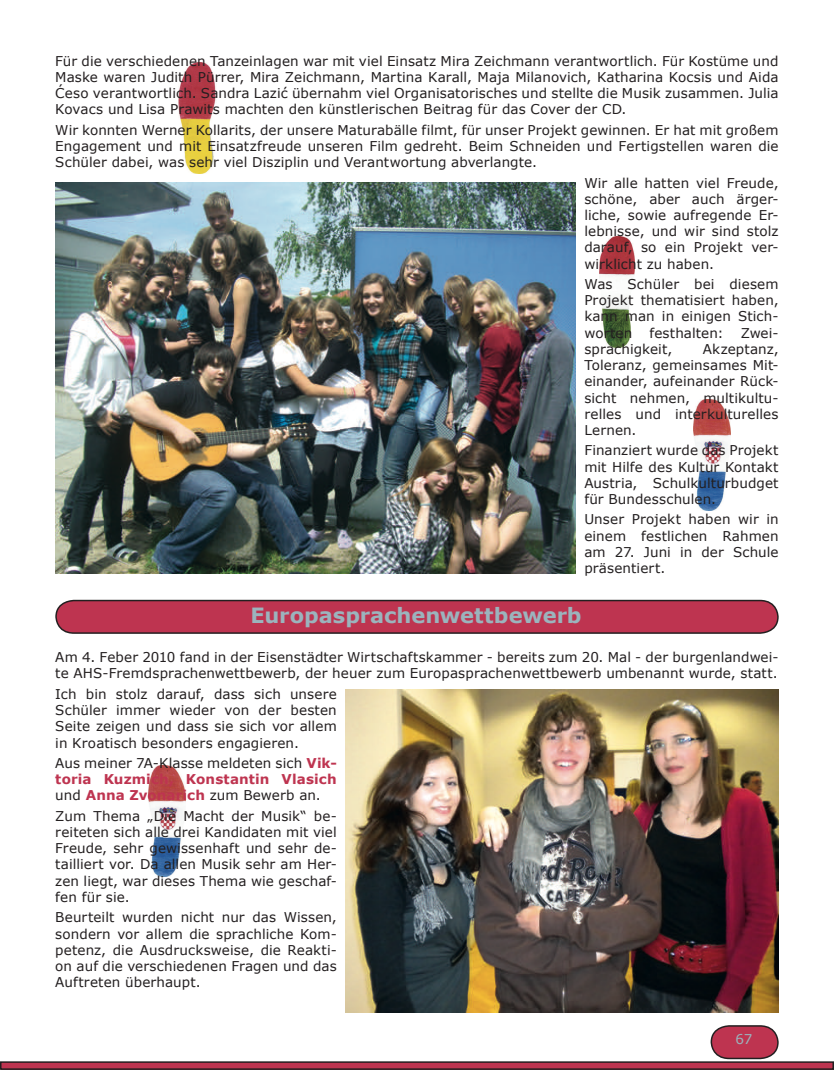
<style>
.page{position:relative;width:834px;height:1089px;background:#fff}
.page>*{position:absolute;margin:0;border:0;box-sizing:border-box;transform-origin:0 0}
.t1{font:700 21px "Verdana";letter-spacing:-.005em;color:#9bb4bd}
.t2{font:13.5px/16.2px "Verdana";letter-spacing:.01em;color:#231f20;text-align:justify}
.t3{font:700 13.5px/16.2px "Verdana";letter-spacing:.01em;color:#be3450;text-align:justify}
.t4{font:13.5px "Verdana";color:#9bb4bd}
.s1{font-weight:400;color:#231f20}
</style>
<div class="page">
<div style="left:1px;top:1062px;width:832px;height:7px;background:#be3450"></div>
<div style="left:0;top:1061px;width:833px;height:8px;border:2px solid #231f20"></div>
<svg style="left:710px;top:1025px;width:69px;height:34px;background:#b54b60"></svg>
<img style="left:179px;top:63px;width:37px;height:110px">
<img style="left:149px;top:765px;width:37px;height:111px">
<img style="left:600px;top:237px;width:34px;height:110px">
<img style="left:693px;top:400px;width:37px;height:110px">
<img style="left:55px;top:183px;width:520px;height:390px">
<svg style="left:55px;top:599px;width:724px;height:35px;background:#b23952"></svg>
<img style="left:345px;top:689px;width:433px;height:323px">
<p class="t2" style="left:55px;top:52px;width:724px">Für die verschiedenen Tanzeinlagen war mit viel Einsatz Mira Zeichmann verantwortlich. Für Kostüme und Maske waren Judith Pürrer, Mira Zeichmann, Martina Karall, Maja Milanovich, Katharina Kocsis und Aida Ćeso verantwortlich. Sandra Lazić übernahm viel Organisatorisches und stellte die Musik zusammen. Julia Kovacs und Lisa Prawits machten den künstlerischen Beitrag für das Cover der CD.</p>
<p class="t2" style="left:55px;top:121px;width:724px">Wir konnten Werner Kollarits, der unsere Maturabälle filmt, für unser Projekt gewinnen. Er hat mit großem Engagement und mit Einsatzfreude unseren Film gedreht. Beim Schneiden und Fertigstellen waren die Schüler dabei, was sehr viel Disziplin und Verantwortung abverlangte.</p>
<p class="t2" style="left:584px;top:174px;width:196px">Wir alle hatten viel Freude, schöne, aber auch ärger&shy;liche, sowie aufregende Er&shy;lebnisse, und wir sind stolz darauf, so ein Projekt ver&shy;wirklicht zu haben.</p>
<p class="t2" style="left:584px;top:275px;width:196px">Was Schüler bei diesem Projekt thematisiert haben, kann man in einigen Stich&shy;worten</p>
<p class="t2" style="left:649px;top:324px;width:76px">festhalten:</p>
<p class="t2" style="left:740px;top:324px;width:39px">Zwei-</p>
<p class="t2" style="left:584px;top:340px;width:89px">sprachigkeit,</p>
<p class="t2" style="left:584px;top:340px;width:196px;text-indent:118px">Akzeptanz, Toleranz, gemeinsames Mit&shy;einander, aufeinander Rück&shy;sicht nehmen, multikultu&shy;relles und interkulturelles Lernen.</p>
<p class="t2" style="left:584px;top:442px;width:196px">Finanziert wurde das Projekt mit Hilfe des Kultur Kontakt Austria, Schulkulturbudget für Bundesschulen.</p>
<p class="t2" style="left:584px;top:511px;width:196px">Unser Projekt haben wir in einem festlichen Rahmen am 27. Juni in der Schule präsentiert.</p>
<h1 class="t1" style="left:250px;top:602px;width:332px">Europasprachenwettbewerb</h1>
<p class="t2" style="left:55px;top:648px;width:724px">Am 4. Feber 2010 fand in der Eisenstädter Wirtschaftskammer - bereits zum 20. Mal - der burgenlandwei&shy;te AHS-Fremdsprachenwettbewerb, der heuer zum Europasprachenwettbewerb umbenannt wurde, statt.</p>
<p class="t2" style="left:55px;top:685px;width:283px">Ich bin stolz darauf, dass sich unsere Schüler immer wieder von der besten Seite zeigen und dass sie sich vor allem in Kroatisch besonders engagieren.</p>
<p class="t3" style="left:55px;top:754px;width:283px"><span class="s1">Aus meiner 7A-Klasse meldeten sich</span> Vik&shy;toria Kuzmich, Konstantin Vlasich <span class="s1">und</span> Anna Zvonarich <span class="s1">zum Bewerb an.</span></p>
<p class="t2" style="left:55px;top:807px;width:283px">Zum Thema „Die Macht der Musik“ be&shy;reiteten sich alle drei Kandidaten mit viel Freude, sehr gewissenhaft und sehr de&shy;tailliert vor. Da allen Musik sehr am Her&shy;zen liegt, war dieses Thema wie geschaf&shy;fen für sie.</p>
<p class="t2" style="left:55px;top:908px;width:283px">Beurteilt wurden nicht nur das Wissen, sondern vor allem die sprachliche Kom&shy;petenz, die Ausdrucksweise, die Reakti&shy;on auf die verschiedenen Fragen und das Auftreten überhaupt.</p>
<p class="t4" style="left:735px;top:1030px;width:19px">67</p>
</div>
